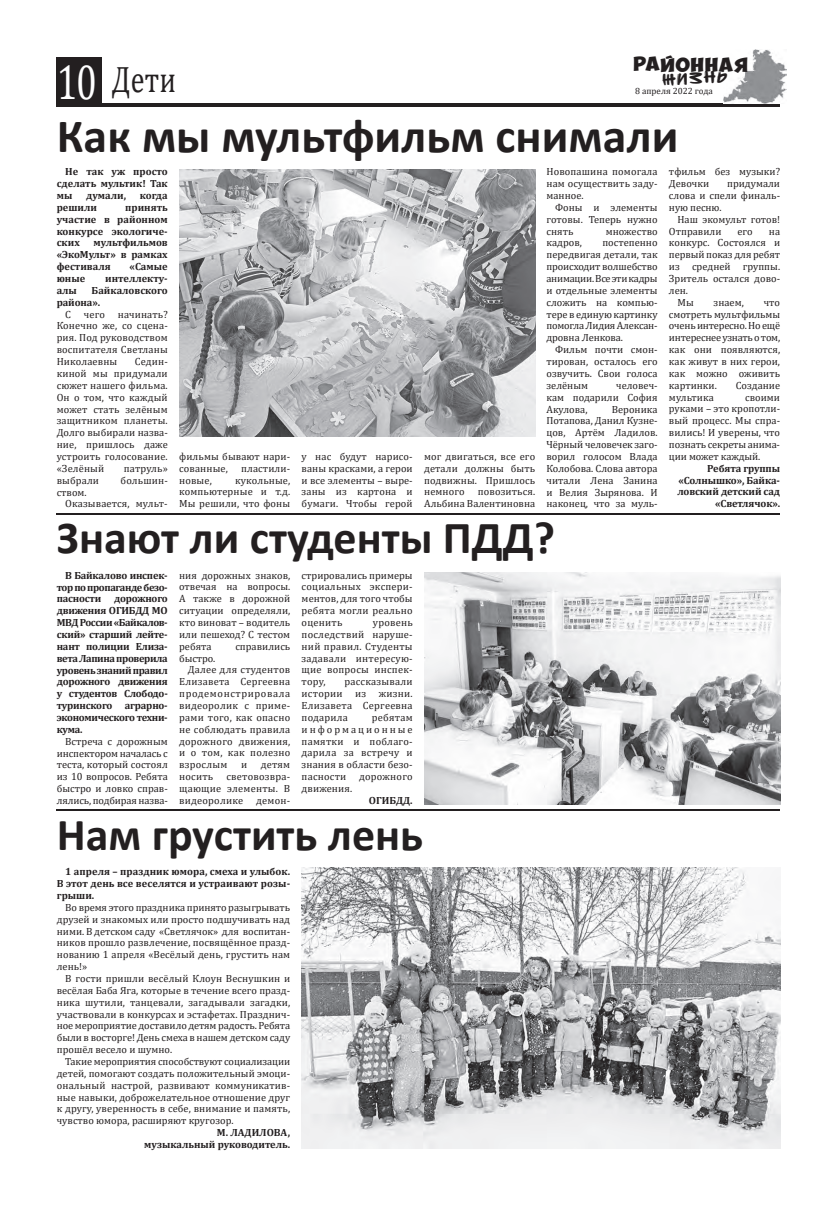
<style>
.page{position:relative;width:817px;height:1205px;background:#fff}
.page>*{position:absolute;margin:0;border:0;box-sizing:border-box;transform-origin:0 0}
.t1{font:49.2px "Cambria";color:#fff;scale:.76 1}
.t2{font:700 48px "Calibri";color:#231f20}
.t3{font:700 46px "Calibri";color:#231f20}
.t4{font:36.9px "Cambria";color:#231f20;scale:.76 1}
.t5{font:18px "Sprite Graffiti";color:#231f20;scale:1.25 1}
.t6{font:14px "Obelix Pro";letter-spacing:.06em;color:#231f20;scale:1.25 1}
.t7{font:10.4px/11.9px "Cambria";letter-spacing:.005em;color:#231f20;text-align:justify}
.t8{font:700 10.4px/11.9px "Cambria";color:#231f20;text-align:justify}
.t9{font:10.4px "Cambria";letter-spacing:.055em;color:#231f20}
.t10{font:9px "Cambria";color:#231f20}
</style>
<div class="page">
<div style="left:57px;top:57px;width:45px;height:46px;background:#231f20"></div>
<hr style="left:57px;top:103px;width:723px;height:3px;background:#231f20">
<hr style="left:57px;top:809px;width:723px;height:1px;background:#231f20">
<hr style="left:57px;top:513px;width:723px;height:1px;background:#231f20">
<img style="left:723px;top:50px;width:62px;height:53px">
<img style="left:179px;top:169px;width:356px;height:267px">
<img style="left:424px;top:573px;width:355px;height:232px">
<img style="left:301px;top:868px;width:478px;height:280px">
<h1 class="t1" style="left:57px;top:53px;width:54px">10</h1>
<h3 class="t6" style="left:633px;top:59px;width:93px">РАЙОННАЯ</h3>
<h3 class="t4" style="left:112px;top:58px;width:86px">Дети</h3>
<h3 class="t5" style="left:661px;top:69px;width:54px;rotate:-2deg">ЖИЗНЬ</h3>
<p class="t10" style="left:635px;top:86px;width:79px">8 апреля 2022 года</p>
<h2 class="t2" style="left:57px;top:102px;width:623px">Как мы мультфильм снимали</h2>
<p class="t8" style="left:57px;top:165px;width:112px;text-indent:9px">Не так уж просто сделать мультик! Так мы</p>
<p class="t8" style="left:86px;top:189px;width:41px">думали,</p>
<p class="t8" style="left:140px;top:189px;width:29px">когда</p>
<p class="t8" style="left:57px;top:201px;width:42px">решили</p>
<p class="t8" style="left:57px;top:201px;width:112px;text-indent:68px">принять участие в районном конкурсе экологиче&shy;ских</p>
<p class="t8" style="left:57px;top:237px;width:112px;text-indent:37px">мультфильмов «ЭкоМульт» в рамках фестиваля</p>
<p class="t8" style="left:129px;top:260px;width:40px">«Самые</p>
<p class="t8" style="left:57px;top:272px;width:30px">юные</p>
<p class="t8" style="left:105px;top:272px;width:64px">интеллекту-</p>
<p class="t8" style="left:57px;top:284px;width:22px">алы</p>
<p class="t8" style="left:57px;top:284px;width:112px;text-indent:35px">Байкаловского района».</p>
<p class="t7" style="left:57px;top:308px;width:112px;text-indent:9px">С чего начинать?<br>Конечно же, со сцена&shy;рия. Под руководством воспитателя Светланы Николаевны</p>
<p class="t7" style="left:57px;top:355px;width:112px;text-indent:78px">Седин&shy;киной мы придумали сюжет нашего фильма.<br>Он о том, что каждый может стать зелёным защитником планеты.<br>Долго выбирали назва&shy;ние, пришлось даже устроить голосование. «Зелёный</p>
<p class="t7" style="left:124px;top:462px;width:45px">патруль»</p>
<p class="t7" style="left:57px;top:474px;width:44px">выбрали</p>
<p class="t7" style="left:121px;top:474px;width:49px">большин-</p>
<p class="t7" style="left:65px;top:486px;width:104px;text-indent:-9px">ством.<br>Оказывается, мульт-</p>
<p class="t7" style="left:179px;top:450px;width:113px">фильмы бывают нари&shy;сованные,</p>
<p class="t7" style="left:241px;top:462px;width:51px">пластили-</p>
<p class="t7" style="left:179px;top:474px;width:113px;text-indent:56px">кукольные, компьютерные и т.д.<br>Мы решили, что фоны</p>
<p class="t7" style="left:179px;top:474px;width:34px">новые,</p>
<p class="t7" style="left:301px;top:450px;width:113px">у нас будут нарисо&shy;ваны красками, а герои и все элементы – выре&shy;заны из картона и бумаги. Чтобы герой</p>
<p class="t7" style="left:424px;top:450px;width:113px">мог двигаться, все его детали должны быть подвижны. Пришлось немного</p>
<p class="t7" style="left:424px;top:486px;width:113px;text-align:right">повозиться.<br>Альбина Валентиновна</p>
<p class="t7" style="left:546px;top:166px;width:113px">Новопашина помогала нам осуществить заду&shy;манное.</p>
<p class="t7" style="left:546px;top:201px;width:113px;text-indent:9px">Фоны и элементы готовы. Теперь нужно снять</p>
<p class="t7" style="left:605px;top:225px;width:53px">множество</p>
<p class="t7" style="left:546px;top:237px;width:37px">кадров,</p>
<p class="t7" style="left:546px;top:237px;width:113px;text-indent:56px">постепенно передвигая детали, так происходит волшебство анимации. Все эти кадры и отдельные элементы сложить на компью&shy;тере в единую картинку помогла Лидия Алексан&shy;дровна Ленкова.</p>
<p class="t7" style="left:546px;top:344px;width:113px;text-indent:9px">Фильм почти смон&shy;тирован, осталось его озвучить. Свои голоса зелёным</p>
<p class="t7" style="left:546px;top:379px;width:113px;text-indent:70px">человеч&shy;кам подарили София Акулова,</p>
<p class="t7" style="left:546px;top:403px;width:113px;text-indent:65px">Вероника Потапова, Данил Кузне&shy;цов, Артём Ладилов.<br>Чёрный человечек заго&shy;ворил голосом Влада Колобова. Слова автора читали Лена Занина и Велия Зырянова. И наконец, что за муль-</p>
<h3 class="t3" style="left:57px;top:505px;width:500px">Знают ли студенты ПДД?</h3>
<p class="t8" style="left:57px;top:569px;width:113px;text-indent:9px">В Байкалово инспек&shy;тор по пропаганде безо&shy;пасности дорожного движения ОГИБДД МО МВД России «Байкалов&shy;ский» старший лейте&shy;нант полиции Елиза&shy;вета Лапина проверила уровень знаний правил дорожного движения у студентов Слободо&shy;туринского аграрно&shy;экономического техни&shy;кума.</p>
<p class="t7" style="left:57px;top:735px;width:113px;text-indent:9px">Встреча с дорожным инспектором началась с теста, который состоял из 10 вопросов. Ребята быстро и ловко справ&shy;лялись, подбирая назва-</p>
<p class="t7" style="left:179px;top:569px;width:113px">ния дорожных знаков, отвечая на вопросы.<br>А также в дорожной ситуации определяли, кто виноват – водитель или пешеход? С тестом ребята</p>
<p class="t7" style="left:235px;top:640px;width:56px">справились</p>
<p class="t7" style="left:179px;top:652px;width:38px">быстро.</p>
<p class="t7" style="left:188px;top:664px;width:104px">Далее для студентов</p>
<p class="t7" style="left:179px;top:676px;width:113px">Елизавета Сергеевна</p>
<p class="t9" style="left:179px;top:687px;width:113px">продемонстрировала</p>
<p class="t7" style="left:179px;top:699px;width:113px">видеоролик с приме-</p>
<p class="t7" style="left:179px;top:711px;width:113px">рами того, как опасно</p>
<p class="t7" style="left:179px;top:723px;width:113px">не соблюдать правила</p>
<p class="t7" style="left:179px;top:735px;width:113px">дорожного движения,</p>
<p class="t7" style="left:179px;top:747px;width:113px">и о том, как полезно</p>
<p class="t7" style="left:179px;top:759px;width:50px">взрослым</p>
<p class="t7" style="left:241px;top:759px;width:8px">и</p>
<p class="t7" style="left:261px;top:759px;width:31px">детям</p>
<p class="t7" style="left:179px;top:770px;width:36px">носить</p>
<p class="t7" style="left:179px;top:770px;width:113px;text-indent:47px">световозвра&shy;щающие элементы. В видеоролике демон-</p>
<p class="t7" style="left:301px;top:569px;width:113px">стрировались примеры социальных экспери&shy;ментов, для того чтобы ребята могли реально оценить</p>
<p class="t7" style="left:301px;top:616px;width:113px;text-indent:71px">уровень последствий наруше&shy;ний правил. Студенты задавали интересую&shy;щие вопросы инспек&shy;тору,</p>
<p class="t7" style="left:301px;top:676px;width:113px;text-indent:43px">рассказывали истории из жизни.<br>Елизавета Сергеевна подарила</p>
<p class="t7" style="left:301px;top:711px;width:113px;text-indent:70px">ребятам информационные памятки и поблаго&shy;дарила за встречу и знания в области безо&shy;пасности дорожного движения.</p>
<p class="t8" style="left:369px;top:794px;width:45px">ОГИБДД.</p>
<h3 class="t3" style="left:57px;top:802px;width:368px">Нам грустить лень</h3>
<p class="t8" style="left:57px;top:865px;width:235px;text-indent:9px">1 апреля – праздник юмора, смеха и улыбок.<br>В этот день все веселятся и устраивают розы&shy;грыши.</p>
<p class="t7" style="left:57px;top:901px;width:235px;text-indent:9px">Во время этого праздника принято разыгрывать друзей и знакомых или просто подшучивать над ними. В детском саду «Светлячок» для воспитан&shy;ников прошло развлечение, посвящённое празд&shy;нованию 1 апреля «Весёлый день, грустить нам лень!»</p>
<p class="t7" style="left:57px;top:972px;width:235px;text-indent:9px">В гости пришли весёлый Клоун Веснушкин и весёлая Баба Яга, которые в течение всего празд&shy;ника шутили, танцевали, загадывали загадки, участвовали в конкурсах и эстафетах. Празднич&shy;ное мероприятие доставило детям радость. Ребята были в восторге! День смеха в нашем детском саду прошёл весело и шумно.</p>
<p class="t7" style="left:57px;top:1055px;width:235px;text-indent:9px">Такие мероприятия способствуют социализации детей, помогают создать положительный эмоци&shy;ональный настрой, развивают коммуникатив&shy;ные навыки, доброжелательное отношение друг к другу, уверенность в себе, внимание и память, чувство юмора, расширяют кругозор.</p>
<p class="t8" style="left:144px;top:1126px;width:147px;text-align:right">М. ЛАДИЛОВА, музыкальный руководитель.</p>
<p class="t7" style="left:668px;top:166px;width:113px">тфильм без музыки?<br>Девочки</p>
<p class="t7" style="left:668px;top:177px;width:113px;text-indent:58px">придумали слова и спели финаль&shy;ную песню.</p>
<p class="t7" style="left:668px;top:213px;width:113px;text-indent:9px">Наш экомульт готов!<br>Отправили</p>
<p class="t7" style="left:737px;top:225px;width:17px">его</p>
<p class="t7" style="left:768px;top:225px;width:13px">на</p>
<p class="t7" style="left:668px;top:237px;width:113px">конкурс. Состоялся и</p>
<p class="t7" style="left:668px;top:249px;width:113px">первый показ для ребят</p>
<p class="t7" style="left:668px;top:260px;width:113px">из средней группы.</p>
<p class="t7" style="left:668px;top:272px;width:113px">Зритель остался дово-</p>
<p class="t7" style="left:668px;top:284px;width:20px">лен.</p>
<p class="t7" style="left:677px;top:296px;width:18px">Мы</p>
<p class="t7" style="left:713px;top:296px;width:32px">знаем,</p>
<p class="t7" style="left:668px;top:296px;width:113px;text-indent:95px">что смотреть мультфильмы очень интересно. Но ещё интереснее узнать о том, как они появляются, как живут в них герои, как можно оживить картинки.</p>
<p class="t7" style="left:735px;top:379px;width:46px">Создание</p>
<p class="t7" style="left:668px;top:391px;width:46px">мультика</p>
<p class="t7" style="left:668px;top:391px;width:113px;text-indent:76px">своими руками – это кропотли&shy;вый процесс. Мы спра&shy;вились! И уверены, что познать секреты анима&shy;ции может каждый.</p>
<p class="t8" style="left:677px;top:462px;width:104px;text-align:right">Ребята группы «Солнышко», Байка&shy;ловский детский сад «Светлячок».</p>
</div>
